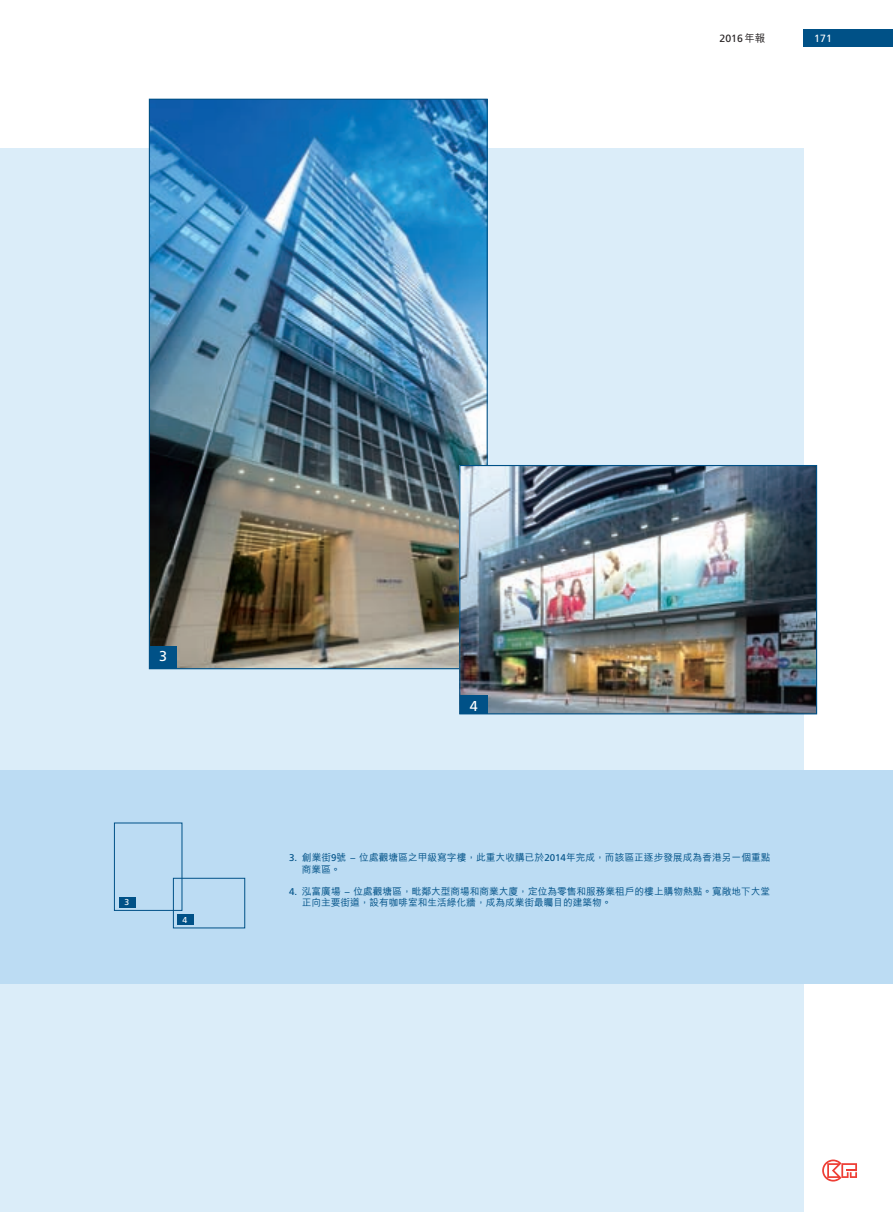
<style>
.page{position:relative;width:893px;height:1212px;background:#fff}
.page>*{position:absolute;margin:0;border:0;box-sizing:border-box;transform-origin:0 0}
.t1{font:14.25px "Frutiger";color:#fff}
.t2{font:10.5px "Frutiger";color:#231f20}
.t3{font:10.5px "Frutiger";color:#fff}
.t4{font:500 9.75px/11.2px "M Hei HK";letter-spacing:-.005em;color:#005187}
.t5{font:8.55px "Frutiger";color:#fff}
.s1{font-family:"M Hei HK";font-weight:500}
.s2{font-family:"Frutiger";font-weight:400}
</style>
<div class="page">
<div style="left:0;top:149px;width:803px;height:1063px;background:#dbedf9"></div>
<div style="left:0;top:770px;width:893px;height:213px;background:#bcdcf3"></div>
<img style="left:151px;top:101px;width:335px;height:566px">
<div style="left:150px;top:646px;width:27px;height:23px;background:#005187"></div>
<img style="left:461px;top:467px;width:354px;height:245px">
<div style="left:459px;top:465px;width:358px;height:249px;border:1px solid #005187"></div>
<div style="left:460px;top:695px;width:27px;height:19px;background:#005187"></div>
<div style="left:119px;top:897px;width:16px;height:10px;background:#005187"></div>
<div style="left:173px;top:878px;width:72px;height:50px;border:1px solid #005187"></div>
<div style="left:177px;top:914px;width:16px;height:11px;background:#005187"></div>
<div style="left:803px;top:30px;width:90px;height:17px;background:#005187"></div>
<svg style="left:822px;top:1159px;width:35px;height:22px"></svg>
<p class="t2" style="left:720px;top:33px;width:47px">2016<span class="s1">年報</span></p>
<p class="t3" style="left:814px;top:32px;width:19px">171</p>
<h1 class="t1" style="left:159px;top:647px;width:9px">3</h1>
<p class="t5" style="left:125px;top:897px;width:6px">3</p>
<p class="t5" style="left:183px;top:915px;width:6px">4</p>
<h1 class="t1" style="left:470px;top:697px;width:9px">4</h1>
<p class="t4" style="left:302px;top:851px;width:470px;text-indent:-13px"><span class="s2">3.</span> 創業街<span class="s2">9</span>號 <span class="s2">–</span> 位處觀塘區之甲級寫字樓，此重大收購已於<span class="s2">2014</span>年完成，而該區正逐步發展成為香港另一個重點商業區。</p>
<p class="t4" style="left:302px;top:885px;width:470px;text-indent:-13px"><span class="s2">4.</span> 泓富廣場 <span class="s2">–</span> 位處觀塘區，毗鄰大型商場和商業大廈，定位為零售和服務業租戶的樓上購物熱點。寬敞地下大堂正向主要街道，設有咖啡室和生活綠化牆，成為成業街最矚目的建築物。</p>
</div>
